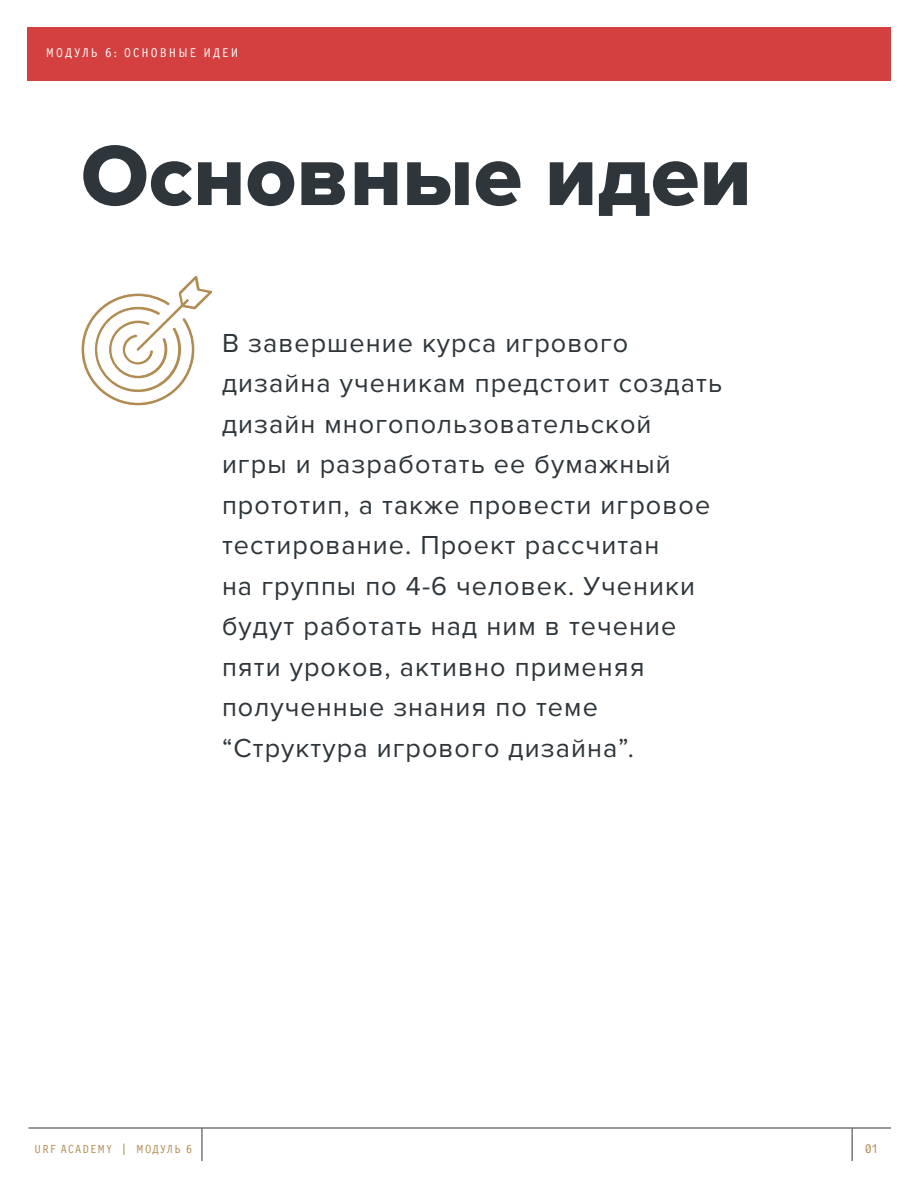
<style>
.page{position:relative;width:918px;height:1188px;background:#fff}
.page>*{position:absolute;margin:0;border:0;box-sizing:border-box;transform-origin:0 0}
.t1{font:88.5px "Proxima Nova Extrabld";color:#2e363b}
.t2{font:27px/40.5px "Proxima Nova";letter-spacing:.04em;color:#2e363b}
.t3{font:13.05px "New Letter Gothic C";letter-spacing:.16em;color:#fff}
.t4{font:12px "New Letter Gothic C";letter-spacing:.105em;color:#b08c52}
.t5{font:12px "Eco Coding WGL4 W01";color:#b08c52}
.s1{font-family:"Eco Coding WGL4 W01"}
</style>
<div class="page">
<hr style="left:28px;top:1128px;width:863px;height:1px;background:#2e363b">
<hr style="left:202px;top:1128px;width:1px;height:33px;background:#2e363b">
<hr style="left:852px;top:1128px;width:1px;height:33px;background:#2e363b">
<div style="left:27px;top:27px;width:864px;height:54px;background:#d44040"></div>
<svg style="left:81px;top:276px;width:132px;height:130px"></svg>
<p class="t3" style="left:46px;top:46px;width:194px">МОДУЛЬ 6: ОСНОВНЫЕ ИДЕИ</p>
<p class="t1" style="left:81px;top:125px;width:672px">Основные идеи</p>
<p class="t2" style="left:222px;top:323px;width:502px">В завершение курса игрового дизайна ученикам предстоит создать дизайн многопользовательской игры и разработать ее бумажный прототип, а также провести игровое тестирование. Проект рассчитан<br>на группы по 4-6 человек. Ученики будут работать над ним в течение пяти уроков, активно применяя полученные знания по теме “Структура игрового дизайна”.</p>
<p class="t4" style="left:34px;top:1143px;width:159px">URF ACADEMY <span class="s1">|</span> МОДУЛЬ 6</p>
<p class="t5" style="left:865px;top:1142px;width:14px">01</p>
</div>
